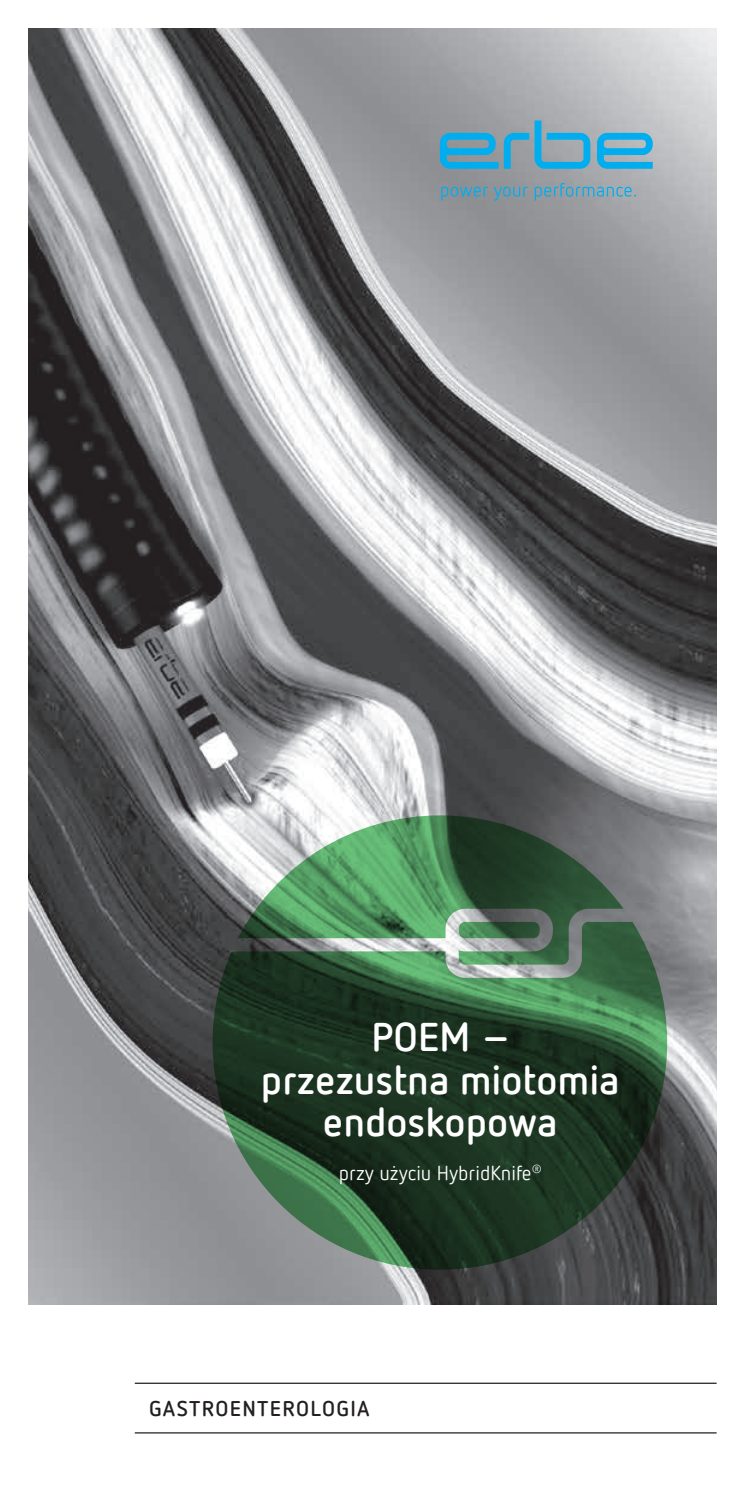
<style>
.page{position:relative;width:745px;height:1489px;background:#fff}
.page>*{position:absolute;margin:0;border:0;box-sizing:border-box;transform-origin:0 0}
.t1{font:700 40px/42.5px "Netto Offc Pro";color:#fff;text-align:center}
.t2{font:700 21.25px "Netto Offc Pro";letter-spacing:.06em;color:#231f20}
.t3{font:20px "Netto Offc Pro";color:#fff}
</style>
<div class="page">
<img style="left:28px;top:28px;width:688px;height:1276px">
<svg style="left:439px;top:120px;width:151px;height:49px;background:#64a4bd"></svg>
<svg style="left:596px;top:133px;width:56px;height:36px;background:#46b0d8"></svg>
<svg style="left:441px;top:183px;width:194px;height:18px;background:#7e9daa"></svg>
<svg style="left:212px;top:921px;width:454px;height:348px;background:#314b38"></svg>
<svg style="left:238px;top:815px;width:385px;height:149px;background:#62876b"></svg>
<hr style="left:135px;top:1382px;width:581px;height:1px;background:#231f20">
<hr style="left:135px;top:1431px;width:581px;height:2px;background:#231f20">
<p class="t1" style="left:261px;top:1014px;width:360px">POEM –<br>przezustna miotomia endoskopowa</p>
<p class="t3" style="left:339px;top:1159px;width:204px">przy użyciu HybridKnife<sup>®</sup></p>
<p class="t2" style="left:149px;top:1394px;width:222px">GASTROENTEROLOGIA</p>
</div>
